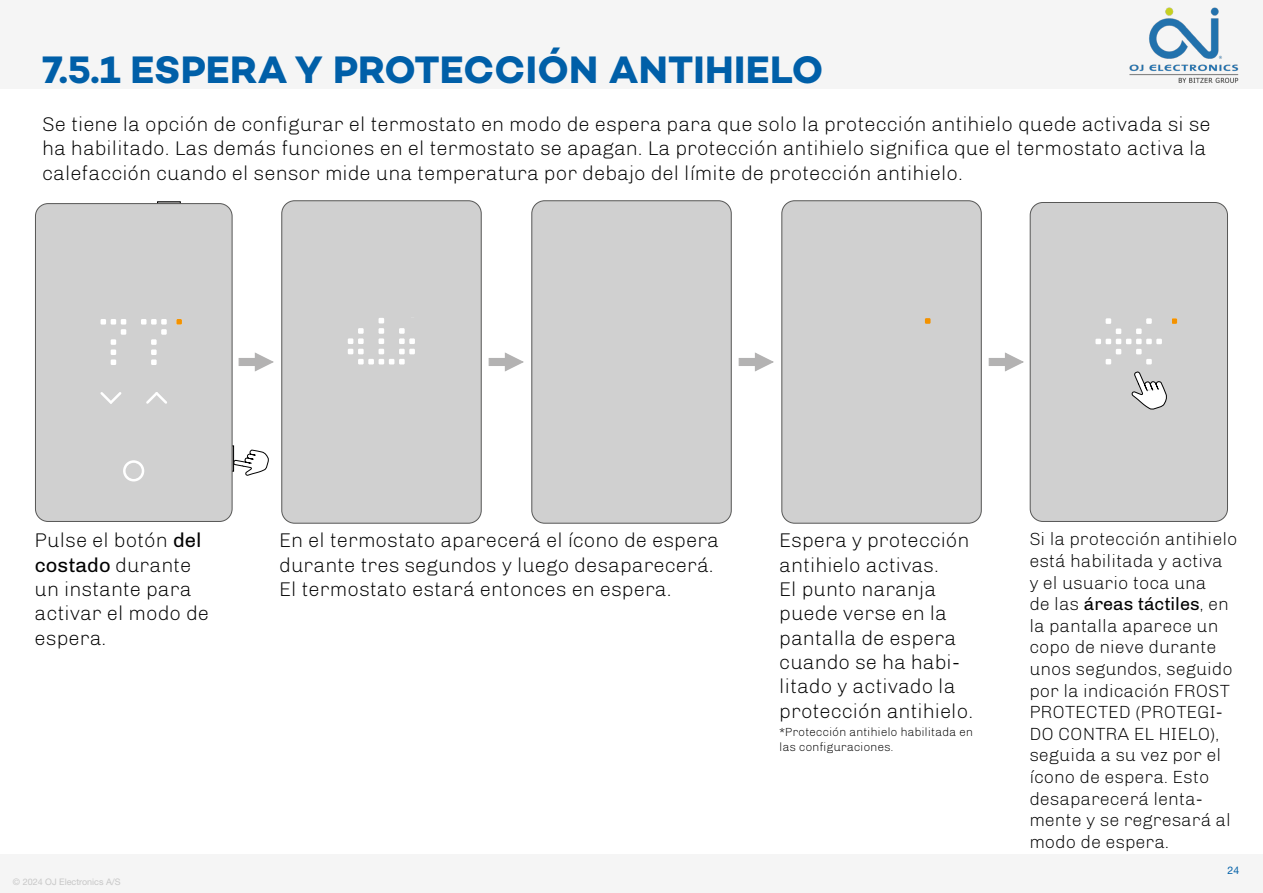
<style>
.page{position:relative;width:1263px;height:893px;background:#fff}
.page>*{position:absolute;margin:0;border:0;box-sizing:border-box;transform-origin:0 0}
.t1{font:700 39px "Campton";letter-spacing:.005em;color:#005fa8}
.t2{font:300 20.25px/24.3px "Chivo";color:#000}
.t3{font:300 18px/21.6px "Chivo";color:#000}
.t4{font:300 12px/14.4px "Chivo";color:#000}
.t5{font:10.5px "Helvetica Neue LTW1 G";color:#005fa8}
.t6{font:9px "Helvetica Neue LTW1 G";color:#c7c7c7}
.s1{font-weight:400}
</style>
<div class="page">
<div style="left:0;top:854px;width:1263px;height:39px;background:#f5f5f5"></div>
<div style="left:0;top:0;width:1263px;height:88px;background:#f5f5f5"></div>
<svg style="left:233px;top:449px;width:36px;height:27px"></svg>
<div style="left:231px;top:446px;width:3px;height:25px;border:1px solid #000"></div>
<div style="left:35px;top:204px;width:197px;height:317px;background:#d0d0d0;border-radius:13px"></div>
<div style="left:35px;top:203px;width:197px;height:319px;border:1px solid #575756;border-radius:13px"></div>
<svg style="left:101px;top:319px;width:66px;height:46px"></svg>
<svg style="left:176px;top:319px;width:6px;height:6px"></svg>
<svg style="left:123px;top:460px;width:21px;height:21px"></svg>
<svg style="left:100px;top:392px;width:22px;height:12px"></svg>
<svg style="left:146px;top:392px;width:21px;height:12px"></svg>
<div style="left:129px;top:315px;width:9px;height:54px;background:#d0d0d0"></div>
<div style="left:140px;top:328px;width:18px;height:7px;background:#d0d0d0"></div>
<div style="left:96px;top:329px;width:21px;height:7px;background:#d0d0d0"></div>
<div style="left:120px;top:358px;width:16px;height:10px;background:#d0d0d0"></div>
<div style="left:120px;top:338px;width:8px;height:19px;background:#d0d0d0"></div>
<div style="left:99px;top:337px;width:8px;height:30px;background:#d0d0d0"></div>
<div style="left:161px;top:358px;width:15px;height:10px;background:#d0d0d0"></div>
<div style="left:161px;top:338px;width:8px;height:19px;background:#d0d0d0"></div>
<div style="left:140px;top:337px;width:8px;height:30px;background:#d0d0d0"></div>
<div style="left:282px;top:201px;width:199px;height:322px;background:#d0d0d0;border-radius:13px"></div>
<div style="left:282px;top:201px;width:199px;height:322px;border:1px solid #575756;border-radius:13px"></div>
<svg style="left:348px;top:318px;width:67px;height:46px"></svg>
<div style="left:343px;top:357px;width:12px;height:10px;background:#d0d0d0"></div>
<div style="left:406px;top:356px;width:12px;height:11px;background:#d0d0d0"></div>
<div style="left:406px;top:318px;width:12px;height:18px;background:#d0d0d0"></div>
<div style="left:345px;top:317px;width:12px;height:18px;background:#d0d0d0"></div>
<div style="left:366px;top:322px;width:9px;height:33px;background:#d0d0d0"></div>
<div style="left:386px;top:322px;width:10px;height:33px;background:#d0d0d0"></div>
<div style="left:388px;top:307px;width:22px;height:19px;background:#d0d0d0"></div>
<div style="left:352px;top:309px;width:23px;height:18px;background:#d0d0d0"></div>
<div style="left:782px;top:201px;width:199px;height:322px;background:#d0d0d0;border-radius:13px"></div>
<div style="left:782px;top:201px;width:199px;height:322px;border:1px solid #575756;border-radius:13px"></div>
<svg style="left:925px;top:318px;width:5px;height:6px"></svg>
<div style="left:532px;top:201px;width:199px;height:322px;background:#d0d0d0;border-radius:13px"></div>
<div style="left:532px;top:201px;width:199px;height:322px;border:1px solid #575756;border-radius:13px"></div>
<div style="left:1030px;top:202px;width:197px;height:319px;background:#d0d0d0;border-radius:13px"></div>
<div style="left:1030px;top:202px;width:197px;height:320px;border:1px solid #575756;border-radius:13px"></div>
<svg style="left:1095px;top:318px;width:67px;height:46px"></svg>
<svg style="left:1172px;top:318px;width:5px;height:6px"></svg>
<div style="left:1122px;top:316px;width:12px;height:19px;background:#d0d0d0"></div>
<div style="left:1122px;top:348px;width:12px;height:19px;background:#d0d0d0"></div>
<div style="left:1133px;top:357px;width:12px;height:19px;background:#d0d0d0"></div>
<div style="left:1113px;top:357px;width:12px;height:21px;background:#d0d0d0"></div>
<div style="left:1134px;top:308px;width:12px;height:19px;background:#d0d0d0"></div>
<div style="left:1113px;top:306px;width:12px;height:20px;background:#d0d0d0"></div>
<div style="left:1092px;top:318px;width:12px;height:19px;background:#d0d0d0"></div>
<div style="left:1092px;top:347px;width:12px;height:19px;background:#d0d0d0"></div>
<div style="left:1144px;top:328px;width:18px;height:8px;background:#d0d0d0"></div>
<div style="left:1144px;top:349px;width:19px;height:8px;background:#d0d0d0"></div>
<div style="left:1094px;top:348px;width:18px;height:8px;background:#d0d0d0"></div>
<div style="left:1095px;top:328px;width:18px;height:8px;background:#d0d0d0"></div>
<div style="left:1153px;top:316px;width:19px;height:8px;background:#d0d0d0"></div>
<div style="left:1153px;top:359px;width:18px;height:8px;background:#d0d0d0"></div>
<div style="left:239px;top:358px;width:17px;height:8px;background:#b3b2b2"></div>
<svg style="left:254px;top:352px;width:20px;height:20px"></svg>
<div style="left:489px;top:358px;width:17px;height:8px;background:#b3b2b2"></div>
<svg style="left:504px;top:352px;width:20px;height:20px"></svg>
<div style="left:739px;top:358px;width:17px;height:8px;background:#b3b2b2"></div>
<svg style="left:754px;top:352px;width:20px;height:20px"></svg>
<div style="left:989px;top:358px;width:17px;height:8px;background:#b3b2b2"></div>
<svg style="left:1004px;top:352px;width:20px;height:20px"></svg>
<svg style="left:1131px;top:371px;width:36px;height:39px"></svg>
<h1 class="t1" style="left:43px;top:45px;width:782px">7.5.1 ESPERA Y PROTECCIÓN ANTIHIELO</h1>
<p class="t2" style="left:43px;top:112px;width:1170px">Se tiene la opción de configurar el termostato en modo de espera para que solo la protección antihielo quede activada si se ha habilitado. Las demás funciones en el termostato se apagan. La protección antihielo significa que el termostato activa la calefacción cuando el sensor mide una temperatura por debajo del límite de protección antihielo.</p>
<p class="t2" style="left:35px;top:528px;width:176px">Pulse el botón <span class="s1">del costado</span> durante un instante para activar el modo de espera.</p>
<p class="t2" style="left:780px;top:528px;width:195px">Espera y protección antihielo activas.<br>El punto naranja puede verse en la pantalla de espera cuando se ha habi&shy;litado y activado la protección antihielo.</p>
<p class="t4" style="left:780px;top:725px;width:195px">*Protección antihielo habilitada en las configuraciones.</p>
<p class="t2" style="left:280px;top:528px;width:441px">En el termostato aparecerá el ícono de espera durante tres segundos y luego desaparecerá.<br>El termostato estará entonces en espera.</p>
<p class="t6" style="left:13px;top:876px;width:109px">© 2024 OJ Electronics A/S</p>
<p class="t3" style="left:1030px;top:528px;width:210px">Si la protección antihielo está habilitada y activa<br>y el usuario toca una<br>de las <span class="s1">áreas táctiles</span>, en la pantalla aparece un copo de nieve durante unos segundos, seguido por la indicación FROST<br>PROTECTED (PROTEGI-<br>DO CONTRA EL HIELO), seguida a su vez por el ícono de espera. Esto desaparecerá lenta&shy;mente y se regresará al modo de espera.</p>
<p class="t5" style="left:1227px;top:863px;width:13px">24</p>
</div>
